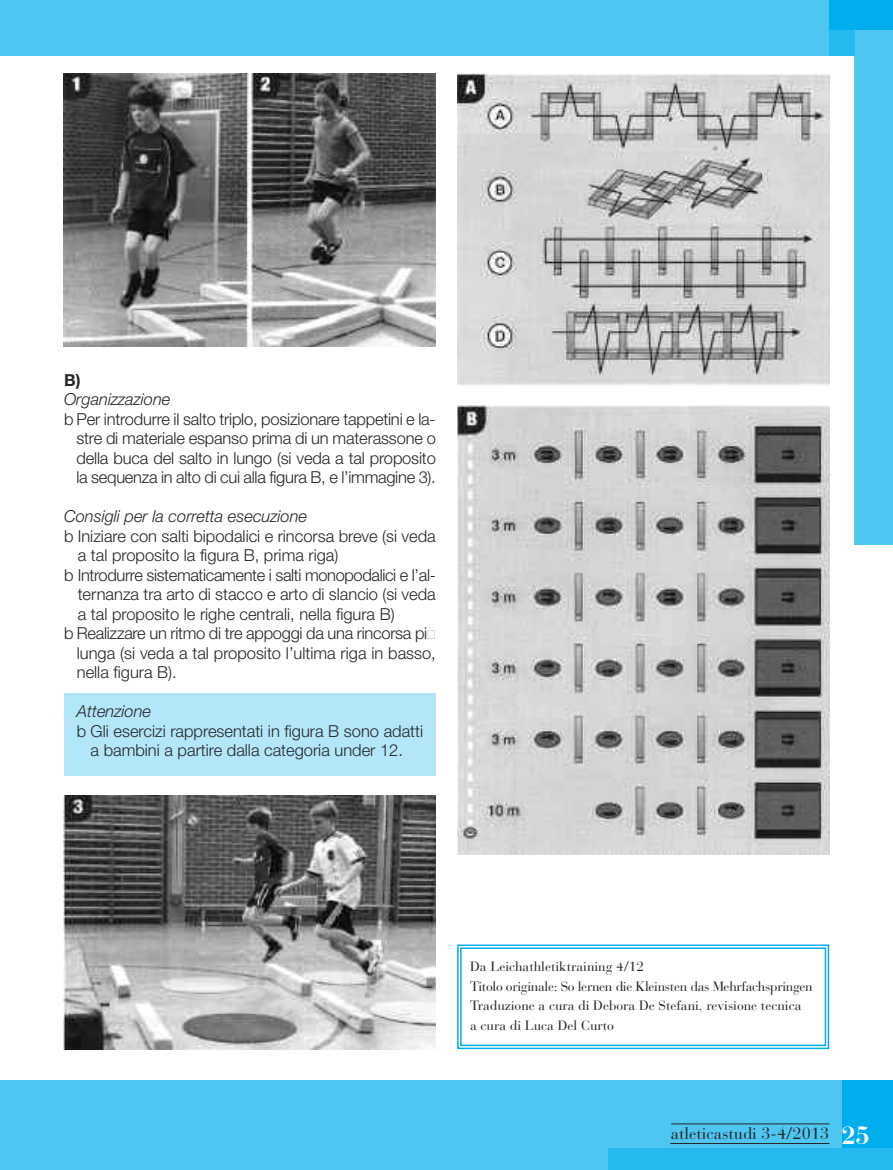
<style>
.page{position:relative;width:893px;height:1170px;background:#fff}
.page>*{position:absolute;margin:0;border:0;box-sizing:border-box;transform-origin:0 0}
.t1{font:300 16.5px/19.5px "Helvetica Neue";color:#272627;text-align:justify}
.t2{font:italic 300 16.5px "Helvetica Neue";color:#272627}
.t3{font:300 16.5px "Helvetica Neue";letter-spacing:-.02em;color:#272627}
.t4{font:16.5px "Bauer Bodoni";color:#272627}
.t5{font:700 16.5px "Helvetica Neue";color:#272627}
.t6{font:13.5px/19.5px "Bauer Bodoni";color:#272627}
.s1{font-weight:700;font-size:24.75px;color:#fff}
</style>
<div class="page">
<div style="left:64px;top:693px;width:371px;height:83px;background:#b3e6f9"></div>
<div style="left:855px;top:22px;width:38px;height:523px;background:#4dc6f2"></div>
<div style="left:0;top:0;width:893px;height:55px;background:#4dc6f2"></div>
<div style="left:0;top:1080px;width:893px;height:89px;background:#4dc6f2"></div>
<div style="left:842px;top:1080px;width:51px;height:68px;background:#00aded"></div>
<div style="left:608px;top:1148px;width:285px;height:21px;background:#26b9ef"></div>
<div style="left:829px;top:0;width:26px;height:55px;background:#26b9ef"></div>
<div style="left:829px;top:0;width:64px;height:30px;background:#00aded"></div>
<hr style="left:670px;top:1142px;width:159px;height:1px;background:#272627">
<hr style="left:671px;top:1123px;width:158px;height:1px;background:#272627">
<img style="left:64px;top:74px;width:372px;height:273px">
<img style="left:457px;top:74px;width:372px;height:311px">
<img style="left:457px;top:405px;width:372px;height:449px">
<div style="left:457px;top:944px;width:372px;height:105px;border:2px solid #00aded"></div>
<div style="left:460px;top:947px;width:366px;height:99px;border:2px solid #00aded"></div>
<img style="left:64px;top:795px;width:372px;height:254px">
<p class="t5" style="left:64px;top:369px;width:18px">B)</p>
<p class="t2" style="left:64px;top:389px;width:108px">Organizzazione</p>
<p class="t1" style="left:76px;top:409px;width:361px;text-indent:-12px">b Per introdurre il salto triplo, posizionare tappetini e la&shy;stre di materiale espanso prima di un materassone o della buca del salto in lungo (si veda a tal proposito la sequenza in alto di cui alla figura B, e l’immagine 3).</p>
<p class="t2" style="left:64px;top:506px;width:245px">Consigli per la corretta esecuzione</p>
<p class="t1" style="left:64px;top:526px;width:373px">b Iniziare con salti bipodalici e rincorsa breve (si veda</p>
<p class="t1" style="left:78px;top:545px;width:262px">a tal proposito la figura B, prima riga)</p>
<p class="t3" style="left:64px;top:565px;width:373px">b Introdurre sistematicamente i salti monopodalici e l’al-</p>
<p class="t1" style="left:78px;top:584px;width:360px">ternanza tra arto di stacco e arto di slancio (si veda</p>
<p class="t1" style="left:78px;top:604px;width:318px">a tal proposito le righe centrali, nella figura B)</p>
<p class="t1" style="left:64px;top:623px;width:372px">b Realizzare un ritmo di tre appoggi da una rincorsa pi_</p>
<p class="t1" style="left:77px;top:643px;width:360px">lunga (si veda a tal proposito l’ultima riga in basso,</p>
<p class="t1" style="left:77px;top:662px;width:101px">nella figura B).</p>
<p class="t2" style="left:77px;top:701px;width:76px">Attenzione</p>
<p class="t1" style="left:77px;top:721px;width:348px;text-align:center">b Gli esercizi rappresentati in figura B sono adatti a bambini a partire dalla categoria under 12.</p>
<p class="t6" style="left:470px;top:958px;width:344px">Da Leichathletiktraining 4/12<br>Titolo originale: So lernen die Kleinsten das Mehrfachspringen Traduzione a cura di Debora De Stefani, revisione tecnica<br>a cura di Luca Del Curto</p>
<p class="t4" style="left:671px;top:1127px;width:200px">atleticastudi 3-4/2013 <span class="s1">25</span></p>
</div>
